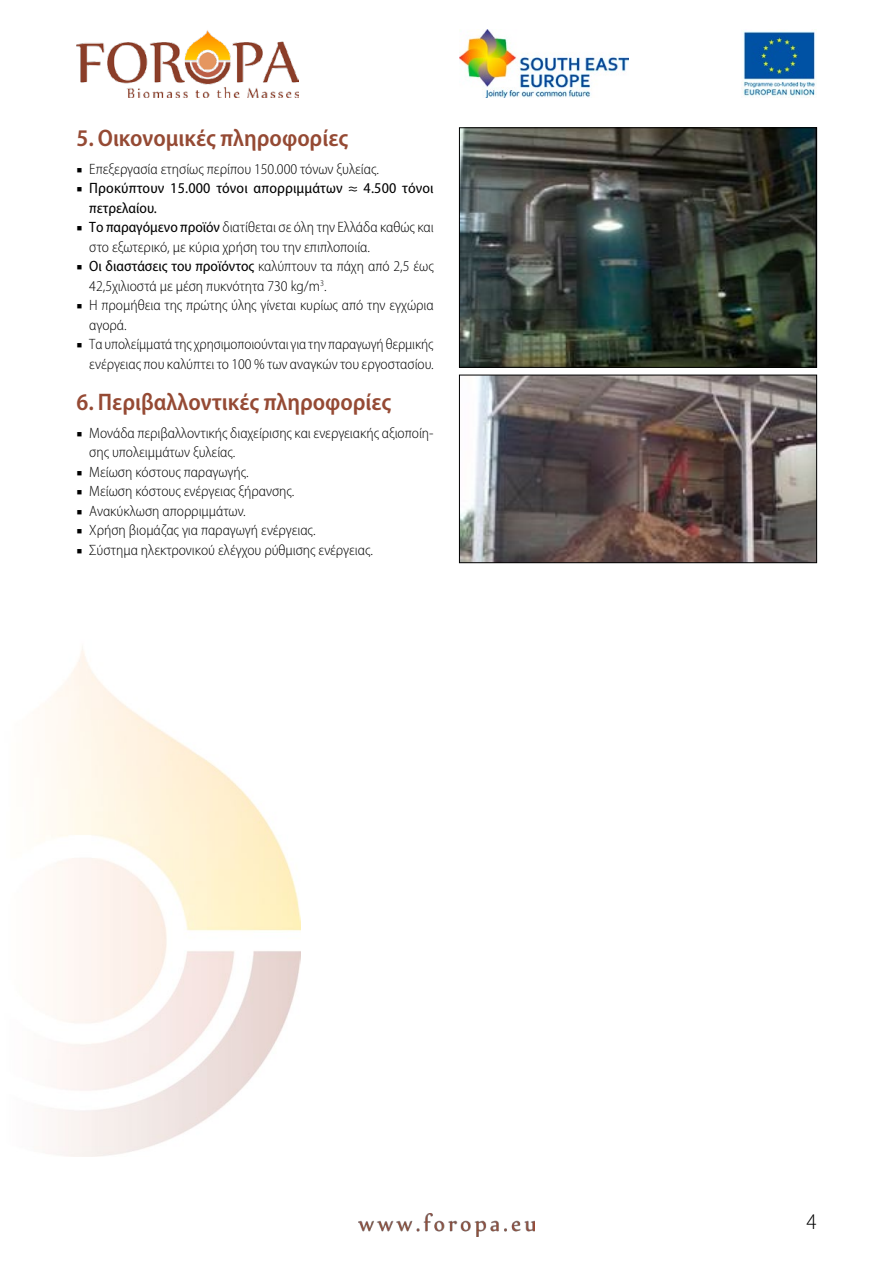
<style>
.page{position:relative;width:893px;height:1263px;background:#fff}
.page>*{position:absolute;margin:0;border:0;box-sizing:border-box;transform-origin:0 0}
.t1{font:600 semi-condensed 24px "Myriad Pro";color:#954a34}
.t2{font:300 semi-condensed 22.5px "Myriad Pro";color:#000}
.t3{font:300 semi-condensed 15px/19.5px "Myriad Pro";color:#000}
.t4{font:semi-condensed 15px/19.5px "Myriad Pro";letter-spacing:.01em;color:#000}
.s1{font-family:"Minion Pro";font-weight:400;font-stretch:normal}
.s2{font-family:"Minion Pro";font-stretch:normal}
.s3{font-weight:400}
</style>
<div class="page">
<img style="left:358px;top:1214px;width:177px;height:22px">
<img style="left:43px;top:647px;width:258px;height:510px">
<img style="left:77px;top:30px;width:222px;height:67px">
<img style="left:459px;top:29px;width:169px;height:68px">
<img style="left:743px;top:31px;width:72px;height:66px">
<img style="left:461px;top:130px;width:354px;height:235px">
<div style="left:459px;top:128px;width:358px;height:239px;border:1px solid #000"></div>
<img style="left:461px;top:377px;width:354px;height:184px">
<div style="left:459px;top:375px;width:358px;height:188px;border:1px solid #000"></div>
<h1 class="t1" style="left:77px;top:122px;width:273px">5. Οικονομικές πληροφορίες</h1>
<p class="t3" style="left:77px;top:159px;width:304px"><span class="s1">■</span> Επεξεργασία ετησίως περίπου 150.000 τόνων ξυλείας.</p>
<p class="t4" style="left:89px;top:178px;width:346px;text-indent:-13px"><span class="s2">■</span> Προκύπτουν 15.000 τόνοι απορριμμάτων ≈ 4.500 τόνοι πετρελαίου.</p>
<p class="t3" style="left:89px;top:217px;width:346px;text-indent:-13px"><span class="s1">■</span> <span class="s3">Το παραγόμενο προϊόν</span> διατίθεται σε όλη την Ελλάδα καθώς και στο εξωτερικό, με κύρια χρήση του την επιπλοποιία.</p>
<p class="t3" style="left:89px;top:256px;width:346px;text-indent:-13px"><span class="s1">■</span> <span class="s3">Οι διαστάσεις του προϊόντος</span> καλύπτουν τα πάχη από 2,5 έως<br>42,5χιλιοστά με μέση πυκνότητα 730 kg/m<sup>3</sup>.</p>
<p class="t3" style="left:89px;top:295px;width:346px;text-indent:-13px"><span class="s1">■</span> Η προμήθεια της πρώτης ύλης γίνεται κυρίως από την εγχώρια αγορά.</p>
<p class="t3" style="left:77px;top:334px;width:359px;text-align:right"><span class="s1">■</span> Τα υπολείμματά της χρησιμοποιούνται για την παραγωγή θερμικής ενέργειας που καλύπτει το 100 % των αναγκών του εργοστασίου.</p>
<h1 class="t1" style="left:77px;top:387px;width:316px">6. Περιβαλλοντικές πληροφορίες</h1>
<p class="t3" style="left:89px;top:423px;width:346px;text-indent:-13px"><span class="s1">■</span> Μονάδα περιβαλλοντικής διαχείρισης και ενεργειακής αξιοποίη&shy;σης υπολειμμάτων ξυλείας.</p>
<p class="t3" style="left:77px;top:462px;width:174px"><span class="s1">■</span> Μείωση κόστους παραγωγής.</p>
<p class="t3" style="left:77px;top:481px;width:219px"><span class="s1">■</span> Μείωση κόστους ενέργειας ξήρανσης.</p>
<p class="t3" style="left:77px;top:501px;width:171px"><span class="s1">■</span> Ανακύκλωση απορριμμάτων.</p>
<p class="t3" style="left:77px;top:520px;width:241px"><span class="s1">■</span> Χρήση βιομάζας για παραγωγή ενέργειας.</p>
<p class="t3" style="left:77px;top:540px;width:298px"><span class="s1">■</span> Σύστημα ηλεκτρονικού ελέγχου ρύθμισης ενέργειας.</p>
<h2 class="t2" style="left:806px;top:1208px;width:12px">4</h2>
</div>
